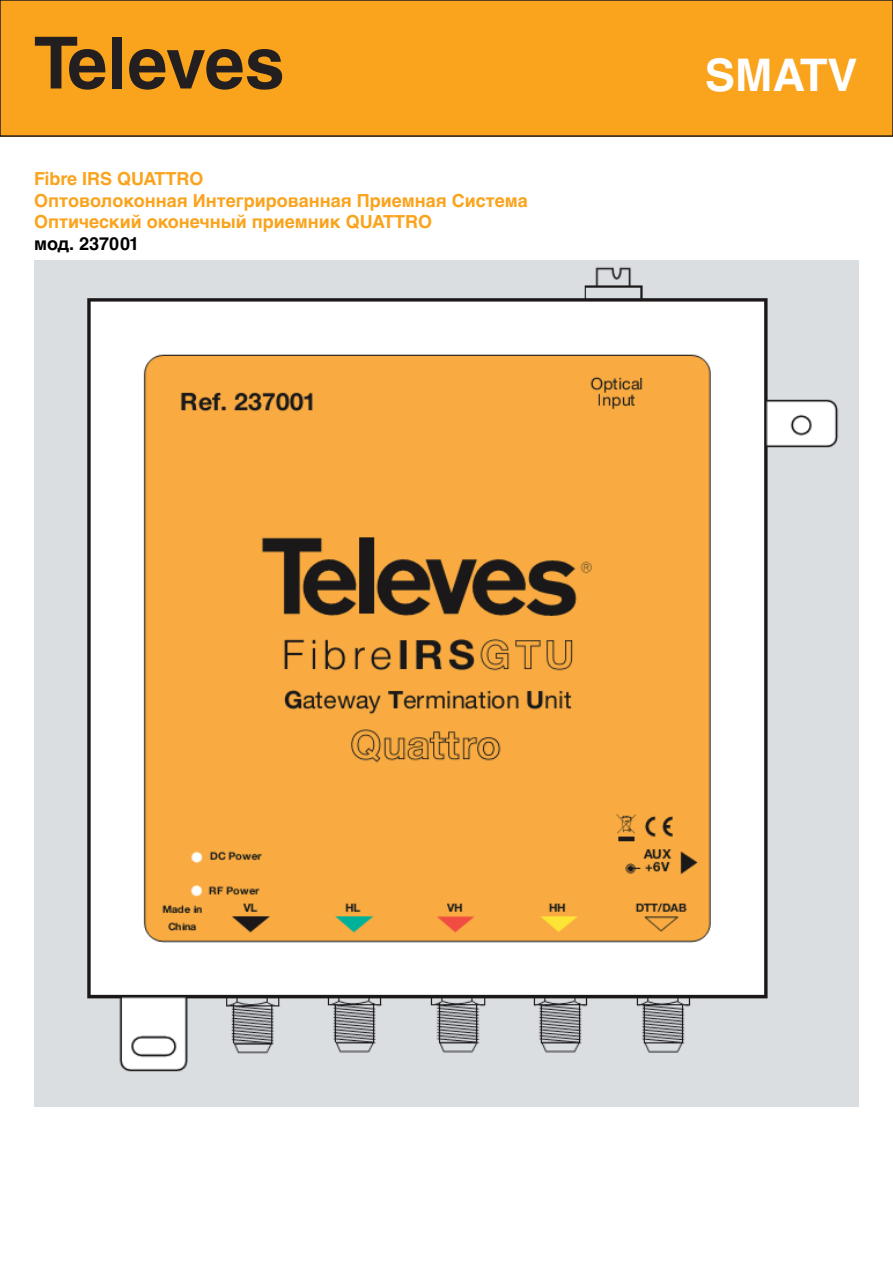
<style>
.page{position:relative;width:893px;height:1263px;background:#fff}
.page>*{position:absolute;margin:0;border:0;box-sizing:border-box;transform-origin:0 0}
.t1{font:700 72px "Helvetica Cyr";letter-spacing:-.01em;color:#231f20}
.t2{font:700 45px "Helvetica Cyr";color:#fff}
.t3{font:700 18px/21.6px "Helvetica Cyr";color:#faa31d}
.t4{font:700 18px "Helvetica Cyr";color:#000}
</style>
<div class="page">
<div style="left:0;top:0;width:893px;height:136px;background:#faa31d"></div>
<div style="left:0;top:0;width:893px;height:137px;border:2px solid #231f20"></div>
<img style="left:35px;top:260px;width:823px;height:847px">
<h1 class="t1" style="left:34px;top:22px;width:252px">Televes</h1>
<p class="t3" style="left:34px;top:168px;width:495px">Fibre IRS QUATTRO<br>Оптоволоконная Интегрированная Приемная Система<br>Оптический оконечный приемник QUATTRO</p>
<p class="t4" style="left:34px;top:233px;width:107px">мод. 237001</p>
<h2 class="t2" style="left:705px;top:50px;width:154px">SMATV</h2>
</div>
